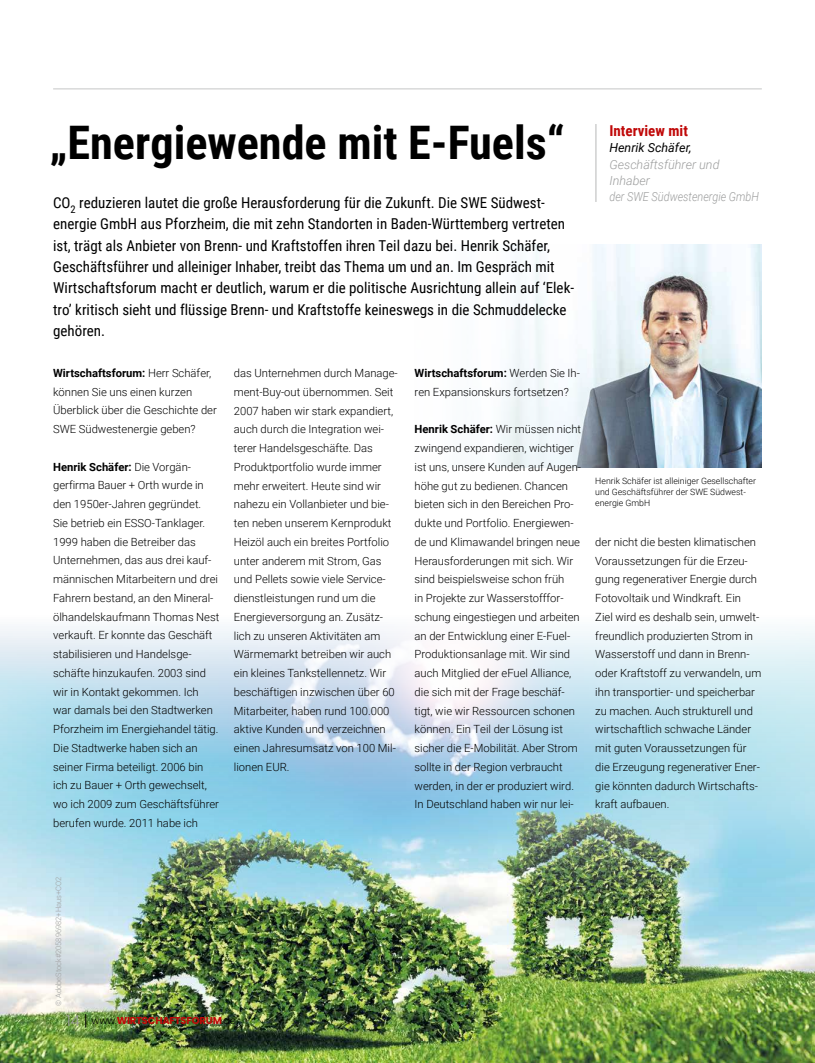
<style>
.page{position:relative;width:815px;height:1063px;background:#fff}
.page>*{position:absolute;margin:0;border:0;box-sizing:border-box;transform-origin:0 0}
.t1{font:700 46.25px "Roboto Condensed";color:#000}
.t2{font:15px/21.2px "Roboto Condensed";color:#000}
.t3{font:700 15px "Roboto Condensed";color:#c00808}
.t4{font:italic 300 12.5px/16.2px "Roboto";color:#9c9d9d}
.t5{font:italic 12.5px "Roboto";color:#000}
.t6{font:300 11.25px/18.8px "Roboto";color:#000}
.t7{font:700 10px "Poppins";letter-spacing:-.02em;color:#c00808}
.t8{font:300 8.75px/11.2px "Roboto";color:#000}
.t9{font:300 7.5px "Roboto";color:#9c9d9d}
.s1{font-weight:700}
.s2{font-weight:300;font-size:15px;color:#9c9d9d}
.s3{font-weight:300;font-size:15px;color:#000}
.s4{font-weight:300;color:#000}
</style>
<div class="page">
<img style="left:0;top:626px;width:815px;height:437px">
<img style="left:496px;top:244px;width:266px;height:224px">
<hr style="left:53px;top:89px;width:709px;height:1px;background:#c5c6c6">
<hr style="left:595px;top:124px;width:2px;height:78px;background:#c5c6c6">
<h1 class="t1" style="left:50px;top:110px;width:516px">„Energiewende mit E-Fuels“</h1>
<p class="t2" style="left:53px;top:192px;width:522px">CO<sub>2</sub> reduzieren lautet die große Herausforderung für die Zukunft. Die SWE Südwest&shy;energie GmbH aus Pforzheim, die mit zehn Standorten in Baden-Württemberg vertreten ist, trägt als Anbieter von Brenn- und Kraftstoffen ihren Teil dazu bei. Henrik Schäfer, Geschäftsführer und alleiniger Inhaber, treibt das Thema um und an. Im Gespräch mit Wirtschaftsforum macht er deutlich, warum er die politische Ausrichtung allein auf ‘Elek&shy;tro’ kritisch sieht und flüssige Brenn- und Kraftstoffe keineswegs in die Schmuddelecke gehören.</p>
<p class="t6" style="left:53px;top:363px;width:165px"><span class="s1">Wirtschaftsforum:</span> Herr Schäfer, können Sie uns einen kurzen<br>Überblick über die Geschichte der<br>SWE Südwestenergie geben?</p>
<p class="t6" style="left:53px;top:457px;width:168px"><span class="s1">Henrik Schäfer:</span> Die Vorgän&shy;gerfirma Bauer + Orth wurde in den 1950er-Jahren gegründet.<br>Sie betrieb ein ESSO-Tanklager.<br>1999 haben die Betreiber das<br>Unternehmen, das aus drei kauf&shy;männischen Mitarbeitern und drei<br>Fahrern bestand, an den Mineral&shy;ölhandelskaufmann Thomas Nest verkauft. Er konnte das Geschäft stabilisieren und Handelsge&shy;schäfte hinzukaufen. 2003 sind wir in Kontakt gekommen. Ich war damals bei den Stadtwerken<br>Pforzheim im Energiehandel tätig.<br>Die Stadtwerke haben sich an seiner Firma beteiligt. 2006 bin ich zu Bauer + Orth gewechselt, wo ich 2009 zum Geschäftsführer berufen wurde. 2011 habe ich</p>
<p class="t6" style="left:234px;top:363px;width:166px">das Unternehmen durch Manage&shy;ment-Buy-out übernommen. Seit<br>2007 haben wir stark expandiert, auch durch die Integration wei&shy;terer Handelsgeschäfte. Das<br>Produktportfolio wurde immer mehr erweitert. Heute sind wir nahezu ein Vollanbieter und bie&shy;ten neben unserem Kernprodukt<br>Heizöl auch ein breites Portfolio unter anderem mit Strom, Gas und Pellets sowie viele Service&shy;dienstleistungen rund um die<br>Energieversorgung an. Zusätz&shy;lich zu unseren Aktivitäten am<br>Wärmemarkt betreiben wir auch ein kleines Tankstellennetz. Wir beschäftigen inzwischen über 60<br>Mitarbeiter, haben rund 100.000 aktive Kunden und verzeichnen einen Jahresumsatz von 100 Mil&shy;lionen EUR.</p>
<p class="t6" style="left:415px;top:363px;width:167px"><span class="s1">Wirtschaftsforum:</span> Werden Sie Ih&shy;ren Expansionskurs fortsetzen?</p>
<p class="t6" style="left:415px;top:420px;width:168px"><span class="s1">Henrik Schäfer:</span> Wir müssen nicht zwingend expandieren, wichtiger ist uns, unsere Kunden auf Augen&shy;höhe gut zu bedienen. Chancen bieten sich in den Bereichen Pro&shy;dukte und Portfolio. Energiewen&shy;de und Klimawandel bringen neue<br>Herausforderungen mit sich. Wir sind beispielsweise schon früh<br>in Projekte zur Wasserstofffor&shy;schung eingestiegen und arbeiten an der Entwicklung einer E-Fuel-<br>Produktionsanlage mit. Wir sind auch Mitglied der eFuel Alliance, die sich mit der Frage beschäf&shy;tigt, wie wir Ressourcen schonen können. Ein Teil der Lösung ist sicher die E-Mobilität. Aber Strom sollte in der Region verbraucht werden, in der er produziert wird.<br>In Deutschland haben wir nur lei-</p>
<h2 class="t3" style="left:609px;top:120px;width:80px">Interview mit</h2>
<p class="t5" style="left:609px;top:139px;width:84px">Henrik Schäfer,</p>
<p class="t4" style="left:609px;top:156px;width:151px">Geschäftsführer und<br>Inhaber<br>der SWE Südwestenergie GmbH</p>
<p class="t8" style="left:595px;top:475px;width:162px">Henrik Schäfer ist alleiniger Gesellschafter und Geschäftsführer der SWE Südwest&shy;energie GmbH</p>
<p class="t6" style="left:595px;top:532px;width:168px">der nicht die besten klimatischen<br>Voraussetzungen für die Erzeu&shy;gung regenerativer Energie durch<br>Fotovoltaik und Windkraft. Ein<br>Ziel wird es deshalb sein, umwelt&shy;freundlich produzierten Strom in<br>Wasserstoff und dann in Brenn&shy;oder Kraftstoff zu verwandeln, um ihn transportier- und speicherbar zu machen. Auch strukturell und wirtschaftlich schwache Länder mit guten Voraussetzungen für die Erzeugung regenerativer Ener&shy;gie könnten dadurch Wirtschafts&shy;kraft aufbauen.</p>
<p class="t9" style="left:53px;top:1006px;width:130px;rotate:-90deg">© AdobeStock#205896982+Haus+CO2</p>
<p class="t7" style="left:67px;top:1015px;width:171px"><span class="s2">14</span> <span class="s3">|</span> <span class="s4">www.</span>WIRTSCHAFTSFORUM<span class="s4">.de</span></p>
</div>
